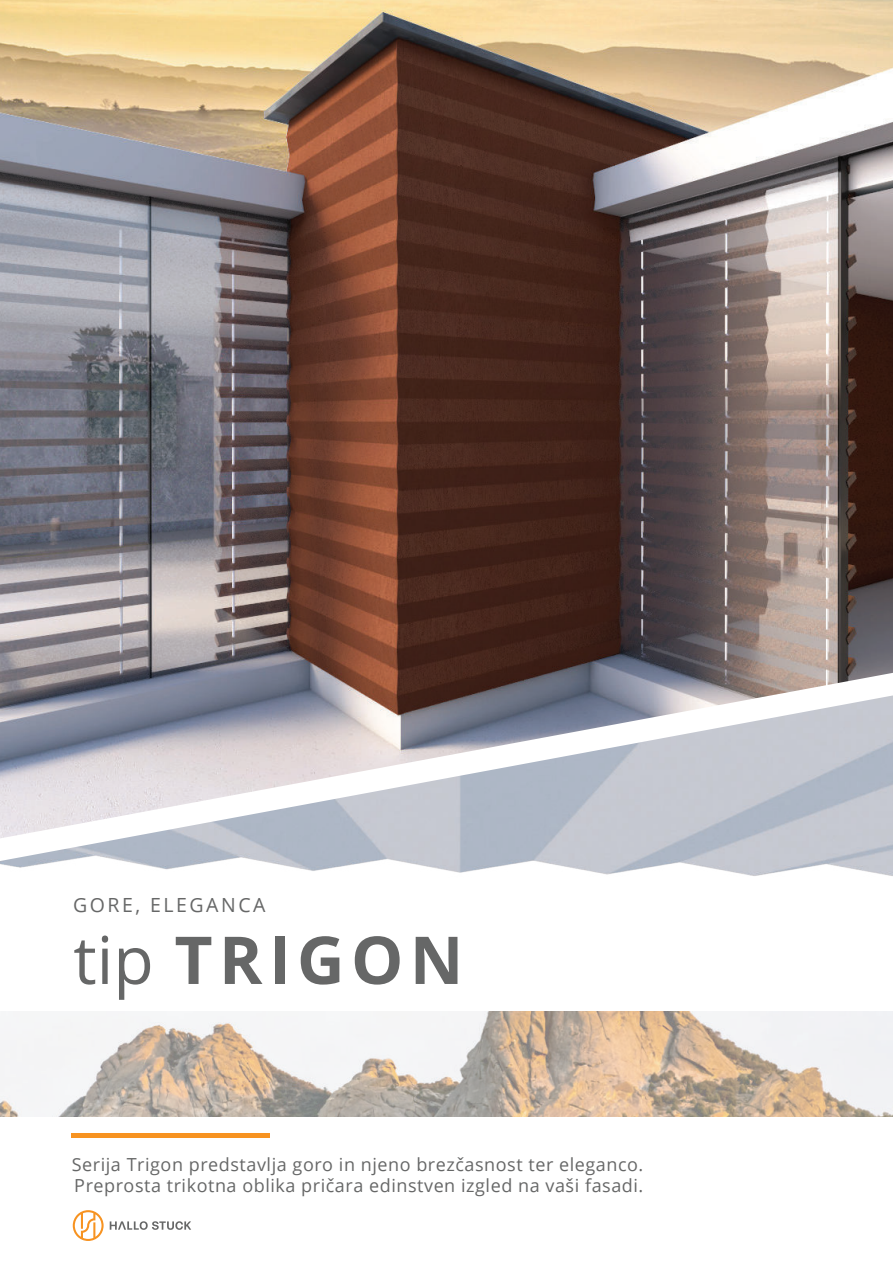
<style>
.page{position:relative;width:893px;height:1263px;background:#fff}
.page>*{position:absolute;margin:0;border:0;box-sizing:border-box;transform-origin:0 0}
.t1{font:700 66px "Open Sans";letter-spacing:.095em;color:#666767}
.t2{font:19.5px "Open Sans";letter-spacing:.13em;color:#666767}
.t3{font:18px/21.6px "Open Sans";letter-spacing:.03em;color:#666767}
.s1{font-weight:400}
</style>
<div class="page">
<img style="left:0;top:838px;width:893px;height:38px">
<img style="left:0;top:0;width:893px;height:838px">
<div style="left:72px;top:1133px;width:198px;height:5px;background:#f79321"></div>
<img style="left:0;top:1012px;width:893px;height:105px">
<svg style="left:73px;top:1210px;width:31px;height:31px"></svg>
<svg style="left:110px;top:1221px;width:81px;height:9px"></svg>
<p class="t2" style="left:73px;top:897px;width:194px">GORE, ELEGANCA</p>
<h1 class="t1" style="left:73px;top:922px;width:392px"><span class="s1">tip</span> TRIGON</h1>
<p class="t3" style="left:72px;top:1153px;width:573px">Serija Trigon predstavlja goro in njeno brezčasnost ter eleganco.<br>Preprosta trikotna oblika pričara edinstven izgled na vaši fasadi.</p>
</div>
